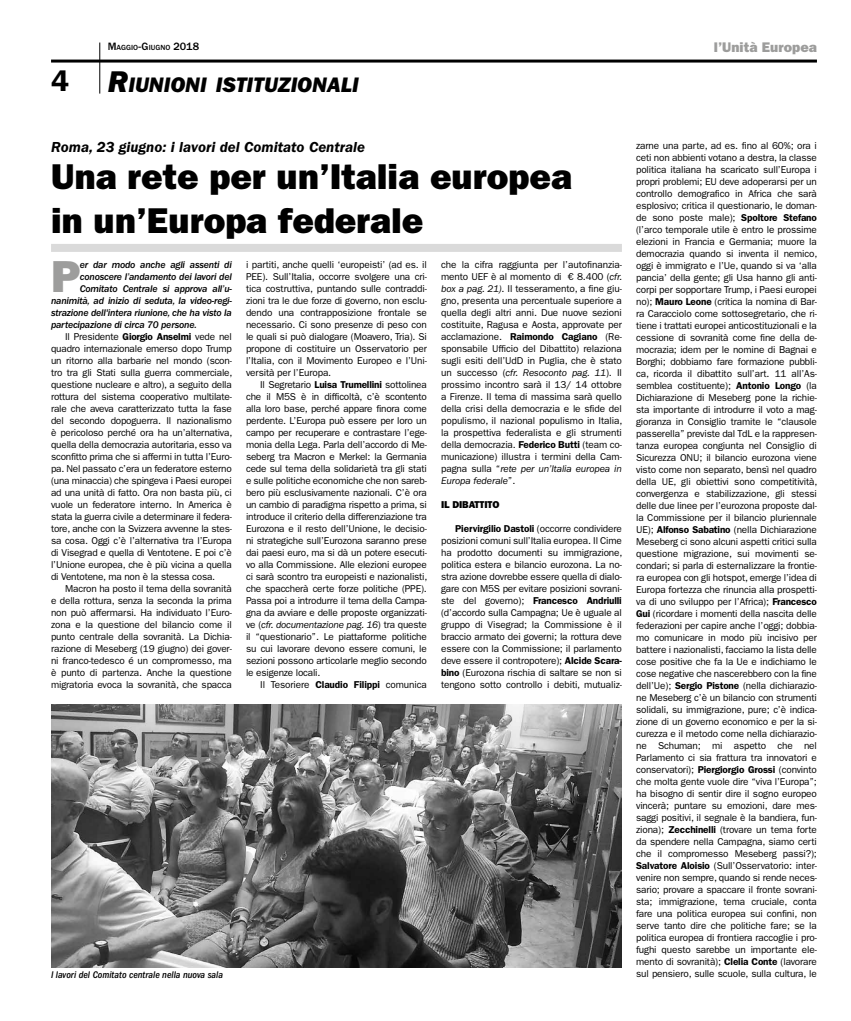
<style>
.page{position:relative;width:851px;height:1021px;background:#fff}
.page>*{position:absolute;margin:0;border:0;box-sizing:border-box;transform-origin:0 0}
.t1{font:45px "ITC Franklin Gothic Std Hvy";color:#9d9d9c}
.t2{font:36px/44px "ITC Franklin Gothic Std Hvy";color:#000}
.t3{font:600 30px "ITC Franklin Gothic Std";color:#000}
.t4{font:21.7px "ITC Franklin Gothic Std Hvy It";color:#000}
.t5{font:italic 600 15px "ITC Franklin Gothic Std";color:#000}
.t6{font:14px "ITC Franklin Gothic Std Hvy";color:#9d9d9c}
.t7{font:10px/12px "ITC Franklin Gothic Std";letter-spacing:-.015em;color:#000;text-align:justify}
.t8{font:10px "ITC Franklin Gothic Std Med It";letter-spacing:-.02em;color:#000}
.t9{font:italic 500 condensed 10px "ITC Franklin Gothic Std";color:#000}
.t10{font:10px "ITC Franklin Gothic Std Hvy";letter-spacing:-.01em;color:#000}
.t11{font:500 7.7px "ITC Franklin Gothic Std";letter-spacing:.005em;color:#000}
.s1{font-size:11px}
.s2{font-size:31px}
.s3{font-weight:600}
.s4{font-style:italic}
</style>
<div class="page">
<hr style="left:51px;top:60px;width:765px;height:3px;background:#000">
<div style="left:51px;top:244px;width:570px;height:8px;background:#dadada"></div>
<img style="left:51px;top:704px;width:570px;height:263px">
<hr style="left:99px;top:43px;width:1px;height:51px;background:#000">
<h3 class="t3" style="left:51px;top:63px;width:19px">4</h3>
<p class="t11" style="left:108px;top:43px;width:93px"><span class="s1">M</span>AGGIO<span class="s1">-G</span>IUGNO <span class="s1">2018</span></p>
<h3 class="t6" style="left:713px;top:39px;width:105px">l’Unità Europea</h3>
<h3 class="t4" style="left:108px;top:72px;width:252px"><span class="s2">R</span>IUNIONI ISTITUZIONALI</h3>
<h3 class="t5" style="left:51px;top:139px;width:315px">Roma, 23 giugno: i lavori del Comitato Centrale</h3>
<h2 class="t2" style="left:51px;top:155px;width:522px">Una rete per un’Italia europea in un’Europa federale</h2>
<h1 class="t1" style="left:51px;top:250px;width:31px">P</h1>
<p class="t8" style="left:80px;top:259px;width:153px">er dar modo anche agli assenti di</p>
<p class="t8" style="left:80px;top:271px;width:153px">conoscere l’andamento dei lavori del</p>
<p class="t8" style="left:80px;top:283px;width:154px">Comitato Centrale si approva all’u-</p>
<p class="t8" style="left:51px;top:295px;width:182px">nanimità, ad inizio di seduta, la video-regi-</p>
<p class="t8" style="left:51px;top:307px;width:182px">strazione dell'intera riunione, che ha visto la</p>
<p class="t8" style="left:51px;top:319px;width:147px">partecipazione di circa 70 persone.</p>
<p class="t7" style="left:51px;top:330px;width:183px;text-indent:14px">Il Presidente <span class="s3">Giorgio Anselmi</span> vede nel quadro internazionale emerso dopo Trump un ritorno alla barbarie nel mondo (scon&shy;tro tra gli Stati sulla guerra commerciale, questione nucleare e altro), a seguito della rottura del sistema cooperativo multilate&shy;rale che aveva caratterizzato tutta la fase del secondo dopoguerra. Il nazionalismo è pericoloso perché ora ha un’alternativa, quella della democrazia autoritaria, esso va sconfitto prima che si affermi in tutta l’Euro&shy;pa. Nel passato c’era un federatore esterno (una minaccia) che spingeva i Paesi europei ad una unità di fatto. Ora non basta più, ci vuole un federatore interno. In America è stata la guerra civile a determinare il federa&shy;tore, anche con la Svizzera avvenne la stes&shy;sa cosa. Oggi c’è l’alternativa tra l’Europa di Visegrad e quella di Ventotene. E poi c’è l’Unione europea, che è più vicina a quella di Ventotene, ma non è la stessa cosa.</p>
<p class="t7" style="left:51px;top:582px;width:182px;text-indent:14px">Macron ha posto il tema della sovranità e della rottura, senza la seconda la prima non può affermarsi. Ha individuato l’Euro&shy;zona e la questione del bilancio come il punto centrale della sovranità. La Dichia&shy;razione di Meseberg (19 giugno) dei gover&shy;ni franco-tedesco é un compromesso, ma è punto di partenza. Anche la questione migratoria evoca la sovranità, che spacca</p>
<p class="t7" style="left:246px;top:258px;width:182px">i partiti, anche quelli ‘europeisti’ (ad es. il PEE). Sull’Italia, occorre svolgere una cri&shy;tica costruttiva, puntando sulle contraddi&shy;zioni tra le due forze di governo, non esclu&shy;dendo una contrapposizione frontale se necessario. Ci sono presenze di peso con le quali si può dialogare (Moavero, Tria). Si propone di costituire un Osservatorio per l’Italia, con il Movimento Europeo e l’Uni&shy;versità per l’Europa.</p>
<p class="t7" style="left:246px;top:378px;width:183px;text-indent:14px">Il Segretario <span class="s3">Luisa Trumellini</span> sottolinea che il M5S è in difficoltà, c’è scontento alla loro base, perché appare finora come perdente. L’Europa può essere per loro un campo per recuperare e contrastare l’ege&shy;monia della Lega. Parla dell’accordo di Me&shy;seberg tra Macron e Merkel: la Germania cede sul tema della solidarietà tra gli stati e sulle politiche economiche che non sareb&shy;bero più esclusivamente nazionali. C’è ora un cambio di paradigma rispetto a prima, si introduce il criterio della differenziazione tra Eurozona e il resto dell’Unione, le decisio&shy;ni strategiche sull’Eurozona saranno prese dai paesi euro, ma si dà un potere esecuti&shy;vo alla Commissione. Alle elezioni europee ci sarà scontro tra europeisti e nazionalisti, che spaccherà certe forze politiche (PPE).<br>Passa poi a introdurre il tema della Campa&shy;gna da avviare e delle proposte organizzati&shy;ve (<span class="s4">cfr. documentazione pag. 16</span>) tra queste il “questionario”. Le piattaforme politiche su cui lavorare devono essere comuni, le sezioni possono articolarle meglio secondo le esigenze locali.</p>
<p class="t7" style="left:260px;top:678px;width:168px">Il Tesoriere <span class="s3">Claudio Filippi</span> comunica</p>
<p class="t7" style="left:441px;top:258px;width:183px">che la cifra raggiunta per l’autofinanzia&shy;mento UEF è al momento di € 8.400 (<span class="s4">cfr. box a pag. 21)</span>. Il tesseramento, a fine giu&shy;gno, presenta una percentuale superiore a quella degli altri anni. Due nuove sezioni costituite, Ragusa e Aosta, approvate per acclamazione. <span class="s3">Raimondo Cagiano</span> (Re&shy;sponsabile Ufficio del Dibattito) relaziona sugli esiti dell’UdD in Puglia, che è stato un successo (<span class="s4">cfr. Resoconto pag. 11</span>). Il prossimo incontro sarà il 13/ 14 ottobre a Firenze. Il tema di massima sarà quello della crisi della democrazia e le sfide del populismo, il nazional populismo in Italia, la prospettiva federalista e gli strumenti della democrazia. <span class="s3">Federico Butti</span> (team co&shy;municazione) illustra i termini della Cam&shy;pagna sulla “<span class="s4">rete per un’Italia europea in Europa federale</span>”.</p>
<p class="t10" style="left:441px;top:498px;width:60px">IL DIBATTITO</p>
<p class="t7" style="left:441px;top:522px;width:183px;text-indent:14px"><span class="s3">Piervirgilio Dastoli</span> (occorre condividere posizioni comuni sull’Italia europea. Il Cime ha prodotto documenti su immigrazione, politica estera e bilancio eurozona. La no&shy;stra azione dovrebbe essere quella di dialo&shy;gare con M5S per evitare posizioni sovrani&shy;ste del governo); <span class="s3">Francesco Andriulli </span>(d’accordo sulla Campagna; Ue è uguale al gruppo di Visegrad; la Commissione è il braccio armato dei governi; la rottura deve essere con la Commissione; il parlamento deve essere il contropotere); <span class="s3">Alcide Scara&shy;bino</span> (Eurozona rischia di saltare se non si tengono sotto controllo i debiti, mutualiz-</p>
<p class="t9" style="left:51px;top:969px;width:173px">I lavori del Comitato centrale nella nuova sala</p>
<p class="t7" style="left:636px;top:139px;width:183px">zarne una parte, ad es. fino al 60%; ora i ceti non abbienti votano a destra, la classe politica italiana ha scaricato sull’Europa i propri problemi; EU deve adoperarsi per un controllo demografico in Africa che sarà esplosivo; critica il questionario, le doman&shy;de sono poste male); <span class="s3">Spoltore Stefano </span>(l’arco temporale utile è entro le prossime elezioni in Francia e Germania; muore la democrazia quando si inventa il nemico, oggi è immigrato e l’Ue, quando si va ‘alla pancia’ della gente; gli Usa hanno gli anti&shy;corpi per sopportare Trump, i Paesi europei no); <span class="s3">Mauro Leone</span> (critica la nomina di Bar&shy;ra Caracciolo come sottosegretario, che ri&shy;tiene i trattati europei anticostituzionali e la cessione di sovranità come fine della de&shy;mocrazia; idem per le nomine di Bagnai e Borghi; dobbiamo fare formazione pubbli&shy;ca, ricorda il dibattito sull’art. 11 all’As&shy;semblea costituente); <span class="s3">Antonio Longo</span> (la Dichiarazione di Meseberg pone la richie&shy;sta importante di introdurre il voto a mag&shy;gioranza in Consiglio tramite le “clausole passerella” previste dal TdL e la rappresen&shy;tanza europea congiunta nel Consiglio di Sicurezza ONU; il bilancio eurozona viene visto come non separato, bensì nel quadro della UE, gli obiettivi sono competitività, convergenza e stabilizzazione, gli stessi delle due linee per l’eurozona proposte dal&shy;la Commissione per il bilancio pluriennale UE); <span class="s3">Alfonso Sabatino</span> (nella Dichiarazione Meseberg ci sono alcuni aspetti critici sulla questione migrazione, sui movimenti se&shy;condari; si parla di esternalizzare la frontie&shy;ra europea con gli hotspot, emerge l’idea di Europa fortezza che rinuncia alla prospetti&shy;va di uno sviluppo per l’Africa); <span class="s3">Francesco Gui</span> (ricordare i momenti della nascita delle federazioni per capire anche l’oggi; dobbia&shy;mo comunicare in modo più incisivo per battere i nazionalisti, facciamo la lista delle cose positive che fa la Ue e indichiamo le cose negative che nascerebbero con la fine dell’Ue); <span class="s3">Sergio Pistone</span> (nella dichiarazio&shy;ne Meseberg c’è un bilancio con strumenti solidali, su immigrazione, pure; c’è indica&shy;zione di un governo economico e per la si&shy;curezza e il metodo come nella dichiarazio&shy;ne Schuman; mi aspetto che nel Parlamento ci sia frattura tra innovatori e conservatori); <span class="s3">Piergiorgio Grossi</span> (convinto che molta gente vuole dire “viva l’Europa”; ha bisogno di sentir dire il sogno europeo vincerà; puntare su emozioni, dare mes&shy;saggi positivi, il segnale è la bandiera, fun&shy;ziona); <span class="s3">Zecchinelli</span> (trovare un tema forte da spendere nella Campagna, siamo certi che il compromesso Meseberg passi?); <span class="s3">Salvatore Aloisio</span> (Sull’Osservatorio: inter&shy;venire non sempre, quando si rende neces&shy;sario; provare a spaccare il fronte sovrani&shy;sta; immigrazione, tema cruciale, conta fare una politica europea sui confini, non serve tanto dire che politiche fare; se la politica europea di frontiera raccoglie i pro&shy;fughi questo sarebbe un importante ele&shy;mento di sovranità); <span class="s3">Clelia Conte</span> (lavorare sul pensiero, sulle scuole, sulla cultura, le</p>
</div>
